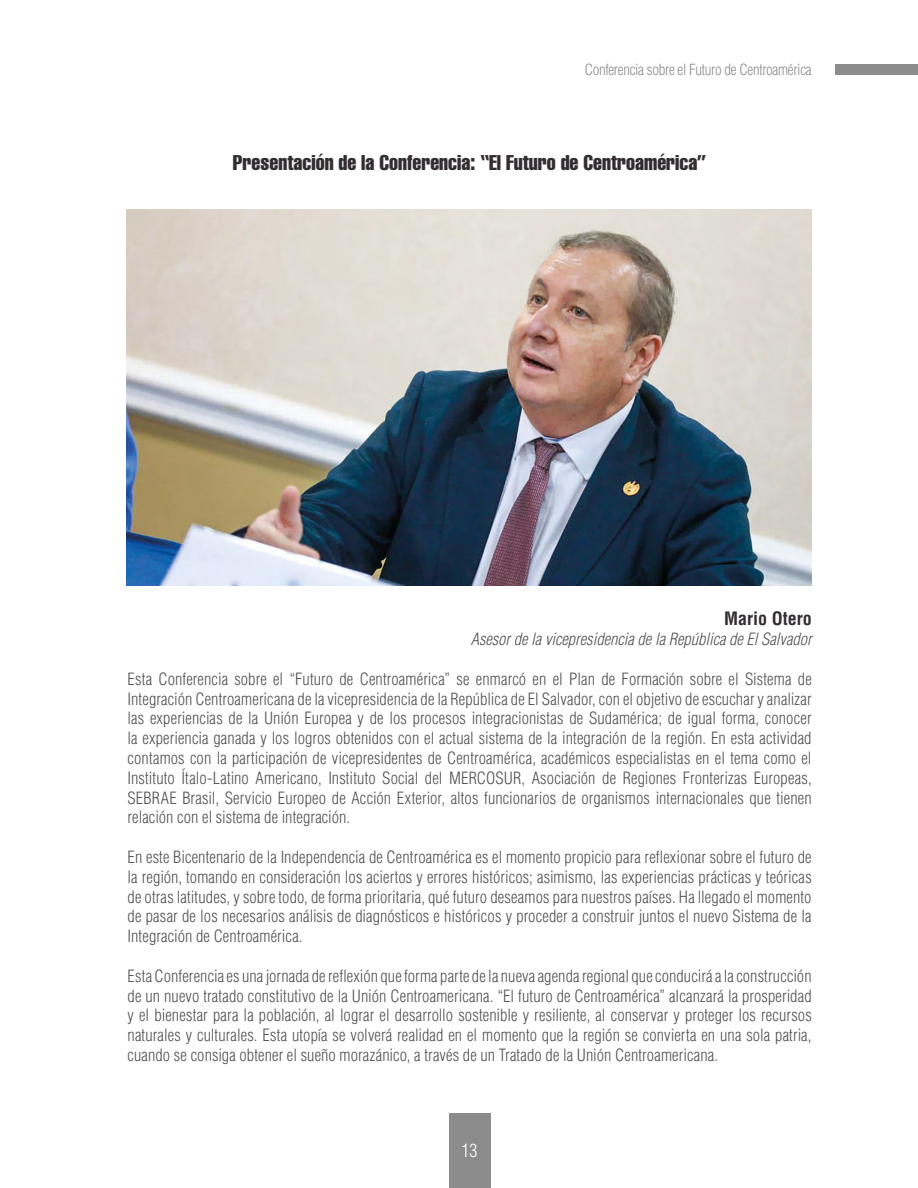
<style>
.page{position:relative;width:918px;height:1188px;background:#fff}
.page>*{position:absolute;margin:0;border:0;box-sizing:border-box;transform-origin:0 0}
.t1{font:21px "Helvetica LT Std Comp";color:#322d31}
.t2{font:700 condensed 18px "Helvetica LT Std";color:#322d31}
.t3{font:300 condensed 18px "Helvetica LT Std";color:#fff}
.t4{font:300 condensed 16.5px/19.8px "Helvetica LT Std";letter-spacing:.01em;color:#515151;text-align:justify}
.t5{font:italic 300 condensed 16.5px "Helvetica LT Std";color:#515151}
.t6{font:300 condensed 15px "Helvetica LT Std";letter-spacing:-.02em;color:#8c8c8c}
</style>
<div class="page">
<div style="left:449px;top:1113px;width:41px;height:75px;background:#8c8c8c"></div>
<div style="left:835px;top:64px;width:83px;height:11px;background:#8c8c8c"></div>
<img style="left:127px;top:209px;width:685px;height:376px">
<p class="t6" style="left:585px;top:60px;width:229px">Conferencia sobre el Futuro de Centroamérica</p>
<p class="t1" style="left:233px;top:149px;width:475px">Presentación de la Conferencia: “El Futuro de Centroamérica”</p>
<p class="t2" style="left:724px;top:608px;width:89px">Mario Otero</p>
<p class="t5" style="left:471px;top:629px;width:342px">Asesor de la vicepresidencia de la República de El Salvador</p>
<p class="t4" style="left:128px;top:669px;width:686px">Esta Conferencia sobre el “Futuro de Centroamérica” se enmarcó en el Plan de Formación sobre el Sistema de Integración Centroamericana de la vicepresidencia de la República de El Salvador, con el objetivo de escuchar y analizar las experiencias de la Unión Europea y de los procesos integracionistas de Sudamérica; de igual forma, conocer la experiencia ganada y los logros obtenidos con el actual sistema de la integración de la región. En esta actividad contamos con la participación de vicepresidentes de Centroamérica, académicos especialistas en el tema como el Instituto Ítalo-Latino Americano, Instituto Social del MERCOSUR, Asociación de Regiones Fronterizas Europeas, SEBRAE Brasil, Servicio Europeo de Acción Exterior, altos funcionarios de organismos internacionales que tienen relación con el sistema de integración.</p>
<p class="t4" style="left:128px;top:847px;width:686px">En este Bicentenario de la Independencia de Centroamérica es el momento propicio para reflexionar sobre el futuro de la región, tomando en consideración los aciertos y errores históricos; asimismo, las experiencias prácticas y teóricas de otras latitudes, y sobre todo, de forma prioritaria, qué futuro deseamos para nuestros países. Ha llegado el momento de pasar de los necesarios análisis de diagnósticos e históricos y proceder a construir juntos el nuevo Sistema de la Integración de Centroamérica.</p>
<p class="t4" style="left:128px;top:966px;width:686px">Esta Conferencia es una jornada de reflexión que forma parte de la nueva agenda regional que conducirá a la construcción de un nuevo tratado constitutivo de la Unión Centroamericana. “El futuro de Centroamérica” alcanzará la prosperidad y el bienestar para la población, al lograr el desarrollo sostenible y resiliente, al conservar y proteger los recursos naturales y culturales. Esta utopía se volverá realidad en el momento que la región se convierta en una sola patria, cuando se consiga obtener el sueño morazánico, a través de un Tratado de la Unión Centroamericana.</p>
<p class="t3" style="left:462px;top:1139px;width:17px">13</p>
</div>
